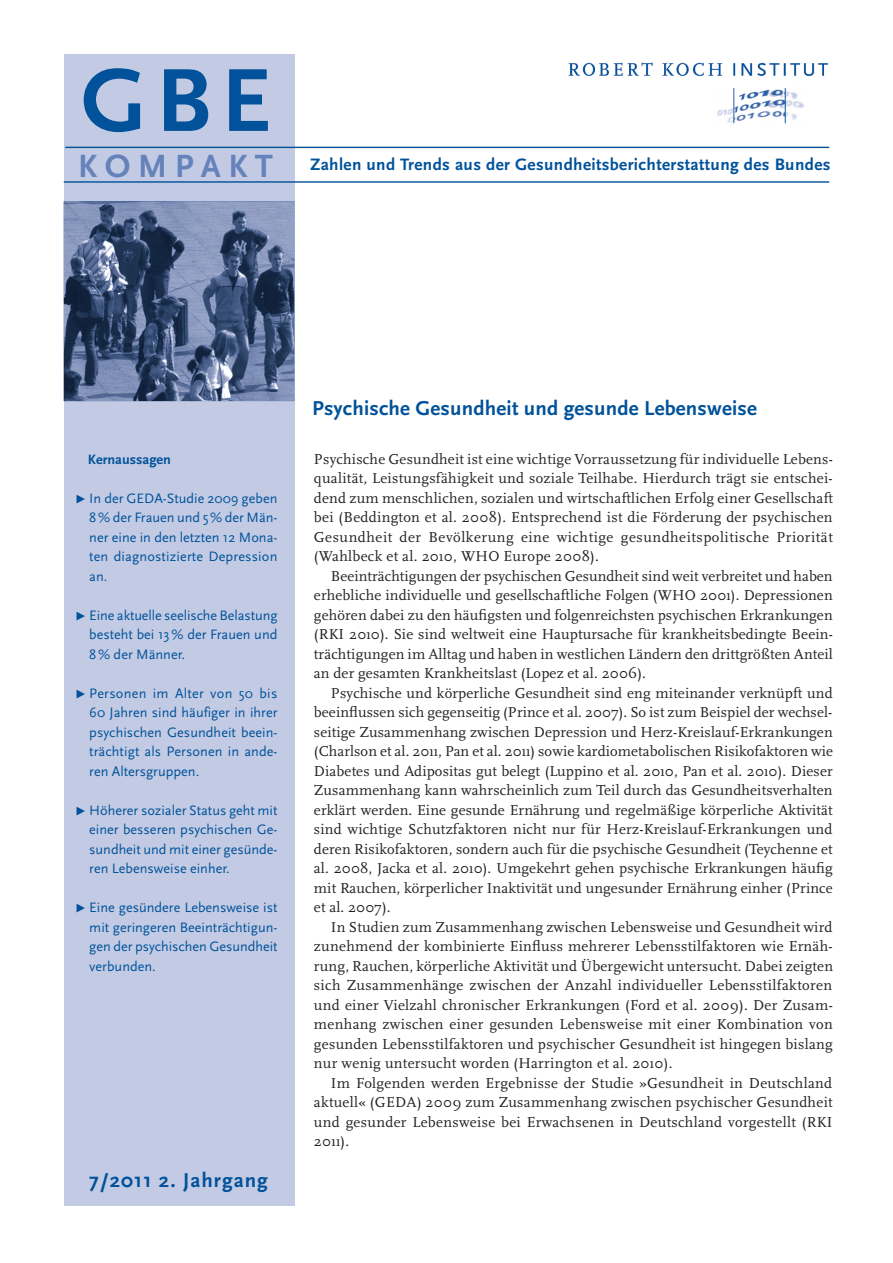
<style>
.page{position:relative;width:893px;height:1263px;background:#fff}
.page>*{position:absolute;margin:0;border:0;box-sizing:border-box;transform-origin:0 0}
.t1{font:700 93.3px "Scala Sans Pro";color:#01529a}
.t2{font:700 33.6px "Scala Sans Pro";letter-spacing:.22em;color:#6582ba}
.t3{font:700 21px "Scala Sans Pro";letter-spacing:.01em;color:#01529a}
.t4{font:700 21px "Scala Sans Pro";letter-spacing:.05em;color:#01529a}
.t5{font:700 17.25px "Scala Sans Pro";letter-spacing:.02em;color:#01529a}
.t6{font:15px/19.5px "Scala Pro";letter-spacing:.02em;color:#231f20;text-align:justify}
.t7{font:14.25px/19.5px "Scala Sans Pro";color:#01529a;text-align:justify}
.t8{font:700 14.25px "Scala Sans Pro";color:#01529a}
.s1{font-weight:700;font-style:italic;font-size:12px}
</style>
<div class="page">
<img style="left:535px;top:62px;width:295px;height:87px">
<div style="left:64px;top:54px;width:230px;height:1151px;background:#c3cbe4"></div>
<hr style="left:64px;top:181px;width:765px;height:2px;background:#01529a">
<hr style="left:65px;top:147px;width:764px;height:1px;background:#01529a">
<img style="left:64px;top:201px;width:230px;height:200px">
<h1 class="t1" style="left:81px;top:46px;width:192px">GBE</h1>
<h2 class="t2" style="left:78px;top:146px;width:196px">KOMPAKT</h2>
<p class="t5" style="left:310px;top:155px;width:522px">Zahlen und Trends aus der Gesundheitsberichterstattung des Bundes</p>
<p class="t8" style="left:88px;top:450px;width:85px">Kernaussagen</p>
<p class="t7" style="left:89px;top:488px;width:190px;text-indent:-15px"><span class="s1">▶</span> In der GEDA-Studie 2009 geben 8% der Frauen und 5% der Män&shy;ner eine in den letzten 12 Mona&shy;ten diagnostizierte Depression an.</p>
<p class="t7" style="left:89px;top:605px;width:190px;text-indent:-15px"><span class="s1">▶</span> Eine aktuelle seelische Belastung besteht bei 13% der Frauen und 8% der Männer.</p>
<p class="t7" style="left:89px;top:683px;width:190px;text-indent:-15px"><span class="s1">▶</span> Personen im Alter von 50 bis 60 Jahren sind häufiger in ihrer psychischen Gesundheit beein&shy;trächtigt als Personen in ande&shy;ren Altersgruppen.</p>
<p class="t7" style="left:89px;top:800px;width:190px;text-indent:-15px"><span class="s1">▶</span> Höherer sozialer Status geht mit einer besseren psychischen Ge&shy;sundheit und mit einer gesünde&shy;ren Lebensweise einher.</p>
<p class="t7" style="left:89px;top:898px;width:190px;text-indent:-15px"><span class="s1">▶</span> Eine gesündere Lebensweise ist mit geringeren Beeinträchtigun&shy;gen der psychischen Gesundheit verbunden.</p>
<h3 class="t4" style="left:89px;top:1168px;width:180px">7/2011 2. Jahrgang</h3>
<h3 class="t3" style="left:312px;top:396px;width:446px">Psychische Gesundheit und gesunde Lebensweise</h3>
<p class="t6" style="left:314px;top:449px;width:521px">Psychische Gesundheit ist eine wichtige Vorraussetzung für individuelle Lebens&shy;qualität, Leistungsfähigkeit und soziale Teilhabe. Hierdurch trägt sie entschei&shy;dend zum menschlichen, sozialen und wirtschaftlichen Erfolg einer Gesellschaft bei (Beddington et al. 2008). Entsprechend ist die Förderung der psychischen Gesundheit der Bevölkerung eine wichtige gesundheitspolitische Priorität (Wahlbeck et al. 2010, WHO Europe 2008).</p>
<p class="t6" style="left:314px;top:566px;width:520px;text-indent:17px">Beeinträchtigungen der psychischen Gesundheit sind weit verbreitet und haben erhebliche individuelle und gesellschaftliche Folgen (WHO 2001). Depressionen gehören dabei zu den häufigsten und folgenreichsten psychischen Erkrankungen (RKI 2010). Sie sind weltweit eine Hauptursache für krankheitsbedingte Beein&shy;trächtigungen im Alltag und haben in westlichen Ländern den drittgrößten Anteil an der gesamten Krankheitslast (Lopez et al. 2006).</p>
<p class="t6" style="left:314px;top:683px;width:521px;text-indent:17px">Psychische und körperliche Gesundheit sind eng miteinander verknüpft und beeinflussen sich gegenseitig (Prince et al. 2007). So ist zum Beispiel der wechsel&shy;seitige Zusammenhang zwischen Depression und Herz-Kreislauf-Erkrankungen (Charlson et al. 2011, Pan et al. 2011) sowie kardiometabolischen Risikofaktoren wie Diabetes und Adipositas gut belegt (Luppino et al. 2010, Pan et al. 2010). Dieser Zusammenhang kann wahrscheinlich zum Teil durch das Gesundheitsverhalten erklärt werden. Eine gesunde Ernährung und regelmäßige körperliche Aktivität sind wichtige Schutzfaktoren nicht nur für Herz-Kreislauf-Erkrankungen und deren Risikofaktoren, sondern auch für die psychische Gesundheit (Teychenne et al. 2008, Jacka et al. 2010). Umgekehrt gehen psychische Erkrankungen häufig mit Rauchen, körperlicher Inaktivität und ungesunder Ernährung einher (Prince et al. 2007).</p>
<p class="t6" style="left:314px;top:917px;width:521px;text-indent:17px">In Studien zum Zusammenhang zwischen Lebensweise und Gesundheit wird zunehmend der kombinierte Einfluss mehrerer Lebensstilfaktoren wie Ernäh&shy;rung, Rauchen, körperliche Aktivität und Übergewicht untersucht. Dabei zeigten sich Zusammenhänge zwischen der Anzahl individueller Lebensstilfaktoren und einer Vielzahl chronischer Erkrankungen (Ford et al. 2009). Der Zusam&shy;menhang zwischen einer gesunden Lebensweise mit einer Kombination von gesunden Lebensstilfaktoren und psychischer Gesundheit ist hingegen bislang nur wenig untersucht worden (Harrington et al. 2010).</p>
<p class="t6" style="left:314px;top:1073px;width:520px;text-indent:17px">Im Folgenden werden Ergebnisse der Studie »Gesundheit in Deutschland aktuell« (GEDA) 2009 zum Zusammenhang zwischen psychischer Gesundheit und gesunder Lebensweise bei Erwachsenen in Deutschland vorgestellt (RKI 2011).</p>
</div>
